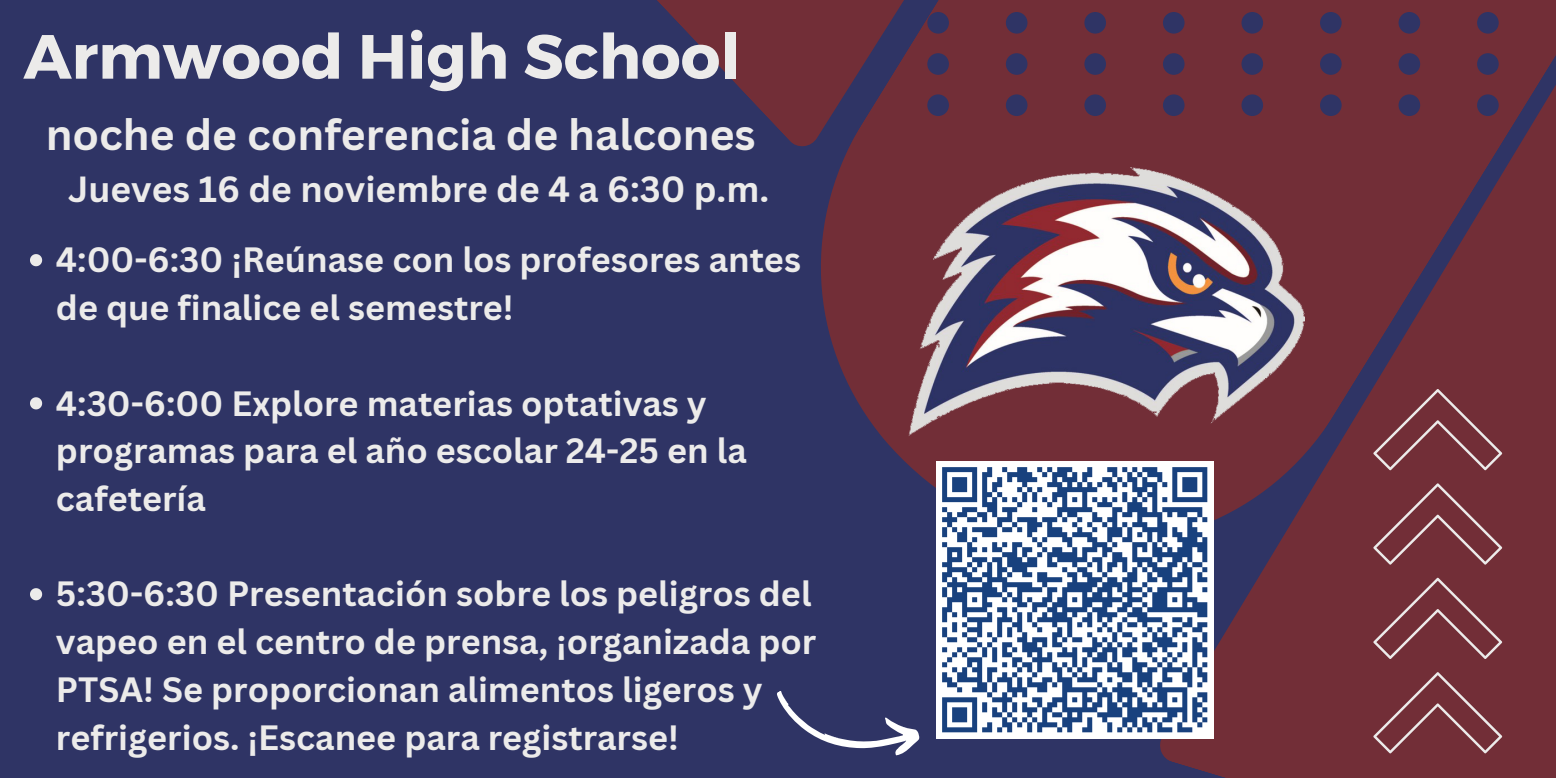
<style>
.page{position:relative;width:1556px;height:778px;background:#fff}
.page>*{position:absolute;margin:0;border:0;box-sizing:border-box;transform-origin:0 0}
.t1{font:700 62.31px "Montserrat";color:#ecebea}
.t2{font:700 42.57px "Canva Sans";color:#ecebea}
.t3{font:700 35.4px "Canva Sans";color:#ecebea}
.t4{font:700 34.2px/47.7px "Canva Sans";color:#ecebea}
</style>
<div class="page">
<div style="left:0;top:0;width:1555px;height:778px;background:#2f3465"></div>
<svg style="left:821px;top:0;width:734px;height:488px;fill:#722e37"></svg>
<svg style="left:1159px;top:47px;width:396px;height:731px;background:#6b2f3c"></svg>
<svg style="left:657px;top:0;width:398px;height:147px;fill:#722e37"></svg>
<svg style="left:927px;top:0;width:571px;height:116px;background:#692e3d"></svg>
<img style="left:908px;top:168px;width:396px;height:268px">
<svg style="left:1373px;top:389px;width:128px;height:81px;background:#7c3d46"></svg>
<svg style="left:1373px;top:483px;width:128px;height:81px;background:#7c3d46"></svg>
<svg style="left:1373px;top:577px;width:128px;height:82px;background:#7c3d45"></svg>
<svg style="left:1373px;top:672px;width:128px;height:81px;background:#7c3d46"></svg>
<svg style="left:30px;top:254px;width:12px;height:12px"></svg>
<svg style="left:30px;top:397px;width:12px;height:12px"></svg>
<svg style="left:30px;top:588px;width:12px;height:12px"></svg>
<img style="left:936px;top:461px;width:276px;height:277px">
<svg style="left:777px;top:691px;width:143px;height:65px"></svg>
<p class="t1" style="left:24px;top:16px;width:718px">Armwood High School</p>
<p class="t2" style="left:46px;top:104px;width:711px">noche de conferencia de halcones</p>
<p class="t3" style="left:68px;top:164px;width:702px">Jueves 16 de noviembre de 4 a 6:30 p.m.</p>
<p class="t4" style="left:56px;top:235px;width:746px">4:00-6:30 ¡Reúnase con los profesores antes de que finalice el semestre!</p>
<p class="t4" style="left:56px;top:378px;width:692px">4:30-6:00 Explore materias optativas y programas para el año escolar 24-25 en la cafetería</p>
<p class="t4" style="left:56px;top:569px;width:761px">5:30-6:30 Presentación sobre los peligros del vapeo en el centro de prensa, ¡organizada por PTSA! Se proporcionan alimentos ligeros y refrigerios. ¡Escanee para registrarse!</p>
</div>
